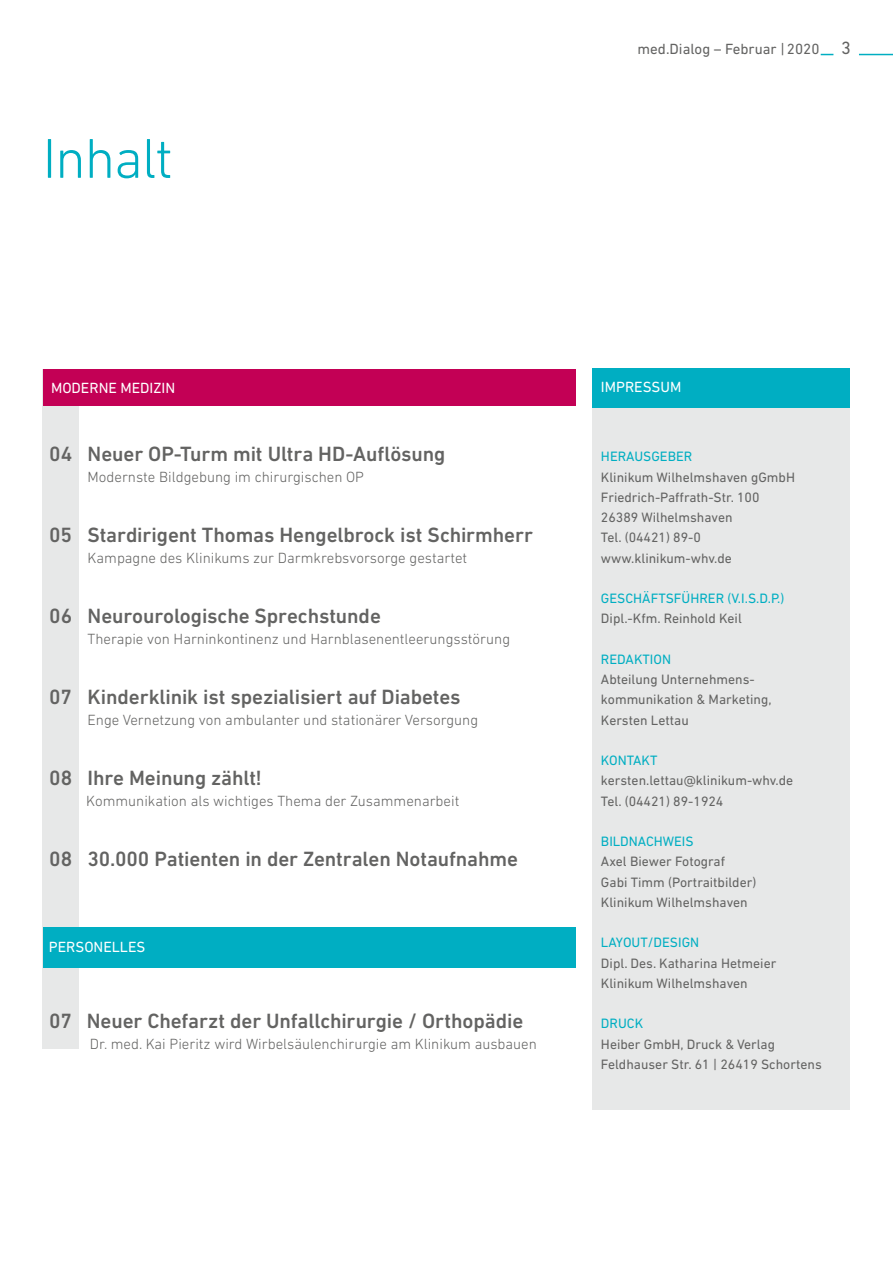
<style>
.page{position:relative;width:893px;height:1263px;background:#fff}
.page>*{position:absolute;margin:0;border:0;box-sizing:border-box;transform-origin:0 0}
.t1{font:300 57px "DIN Next LT Pro";letter-spacing:-.025em;color:#00aec2}
.t2{font:500 21px "DIN Next LT Pro";letter-spacing:-.005em;color:#636362}
.t3{font:300 15px "DIN Next LT Pro";color:#636362}
.t4{font:15px "DIN Next LT Pro";color:#fff}
.t5{font:15px "DIN Next LT Pro";color:#636362}
.t6{font:13.8px/20.2px "DIN Next LT Pro";color:#636362}
.t7{font:13.8px "DIN Next LT Pro";color:#00aec2}
.s1{font-size:18px}
</style>
<div class="page">
<div style="left:592px;top:408px;width:258px;height:701px;background:#e7e8e8"></div>
<div style="left:592px;top:368px;width:258px;height:40px;background:#00aec2"></div>
<hr style="left:859px;top:54px;width:34px;height:1px;background:#00aec2">
<svg style="left:821px;top:54px;width:12px;height:1px"></svg>
<div style="left:43px;top:369px;width:36px;height:680px;background:#e7e8e8"></div>
<div style="left:43px;top:369px;width:532px;height:36px;background:#c30055"></div>
<div style="left:43px;top:927px;width:532px;height:41px;background:#00aec2"></div>
<h1 class="t1" style="left:43px;top:126px;width:132px">Inhalt</h1>
<p class="t5" style="left:638px;top:40px;width:215px">med.Dialog – Februar | 2020 <span class="s1">3</span></p>
<p class="t4" style="left:51px;top:379px;width:126px">MODERNE MEDIZIN</p>
<h2 class="t2" style="left:49px;top:442px;width:398px">04 Neuer OP-Turm mit Ultra HD-Auflösung</h2>
<p class="t3" style="left:88px;top:468px;width:278px">Modernste Bildgebung im chirurgischen OP</p>
<h2 class="t2" style="left:49px;top:523px;width:485px">05 Stardirigent Thomas Hengelbrock ist Schirmherr</h2>
<p class="t3" style="left:88px;top:549px;width:381px">Kampagne des Klinikums zur Darmkrebsvorsorge gestartet</p>
<h2 class="t2" style="left:49px;top:604px;width:333px">06 Neurourologische Sprechstunde</h2>
<p class="t3" style="left:88px;top:630px;width:424px">Therapie von Harninkontinenz und Harnblasenentleerungsstörung</p>
<h2 class="t2" style="left:49px;top:685px;width:413px">07 Kinderklinik ist spezialisiert auf Diabetes</h2>
<p class="t3" style="left:88px;top:711px;width:392px">Enge Vernetzung von ambulanter und stationärer Versorgung</p>
<h2 class="t2" style="left:49px;top:766px;width:214px">08 Ihre Meinung zählt!</h2>
<p class="t3" style="left:86px;top:792px;width:375px">Kommunikation als wichtiges Thema der Zusammenarbeit</p>
<h2 class="t2" style="left:49px;top:847px;width:470px">08 30.000 Patienten in der Zentralen Notaufnahme</h2>
<p class="t4" style="left:49px;top:938px;width:98px">PERSONELLES</p>
<h2 class="t2" style="left:49px;top:1009px;width:475px">07 Neuer Chefarzt der Unfallchirurgie / Orthopädie</h2>
<p class="t3" style="left:90px;top:1035px;width:449px">Dr. med. Kai Pieritz wird Wirbelsäulenchirurgie am Klinikum ausbauen</p>
<p class="t4" style="left:601px;top:379px;width:82px">IMPRESSUM</p>
<p class="t7" style="left:601px;top:449px;width:93px">HERAUSGEBER</p>
<p class="t6" style="left:601px;top:467px;width:196px">Klinikum Wilhelmshaven gGmbH<br>Friedrich-Paffrath-Str. 100<br>26389 Wilhelmshaven<br>Tel. (04421) 89-0 www.klinikum-whv.de</p>
<p class="t7" style="left:601px;top:590px;width:185px">GESCHÄFTSFÜHRER (V.I.S.D.P.)</p>
<p class="t6" style="left:601px;top:608px;width:142px">Dipl.-Kfm. Reinhold Keil</p>
<p class="t7" style="left:601px;top:651px;width:72px">REDAKTION</p>
<p class="t6" style="left:601px;top:669px;width:172px">Abteilung Unternehmens&shy;kommunikation &amp; Marketing,<br>Kersten Lettau</p>
<p class="t7" style="left:601px;top:752px;width:58px">KONTAKT</p>
<p class="t6" style="left:601px;top:770px;width:194px">kersten.lettau@klinikum-whv.de<br>Tel. (04421) 89-1924</p>
<p class="t7" style="left:601px;top:833px;width:94px">BILDNACHWEIS</p>
<p class="t6" style="left:601px;top:851px;width:157px">Axel Biewer Fotograf<br>Gabi Timm (Portraitbilder)<br>Klinikum Wilhelmshaven</p>
<p class="t7" style="left:601px;top:935px;width:100px">LAYOUT/DESIGN</p>
<p class="t6" style="left:601px;top:953px;width:177px">Dipl. Des. Katharina Hetmeier<br>Klinikum Wilhelmshaven</p>
<p class="t7" style="left:601px;top:1016px;width:44px">DRUCK</p>
<p class="t6" style="left:601px;top:1034px;width:222px">Heiber GmbH, Druck &amp; Verlag<br>Feldhauser Str. 61 | 26419 Schortens</p>
</div>
